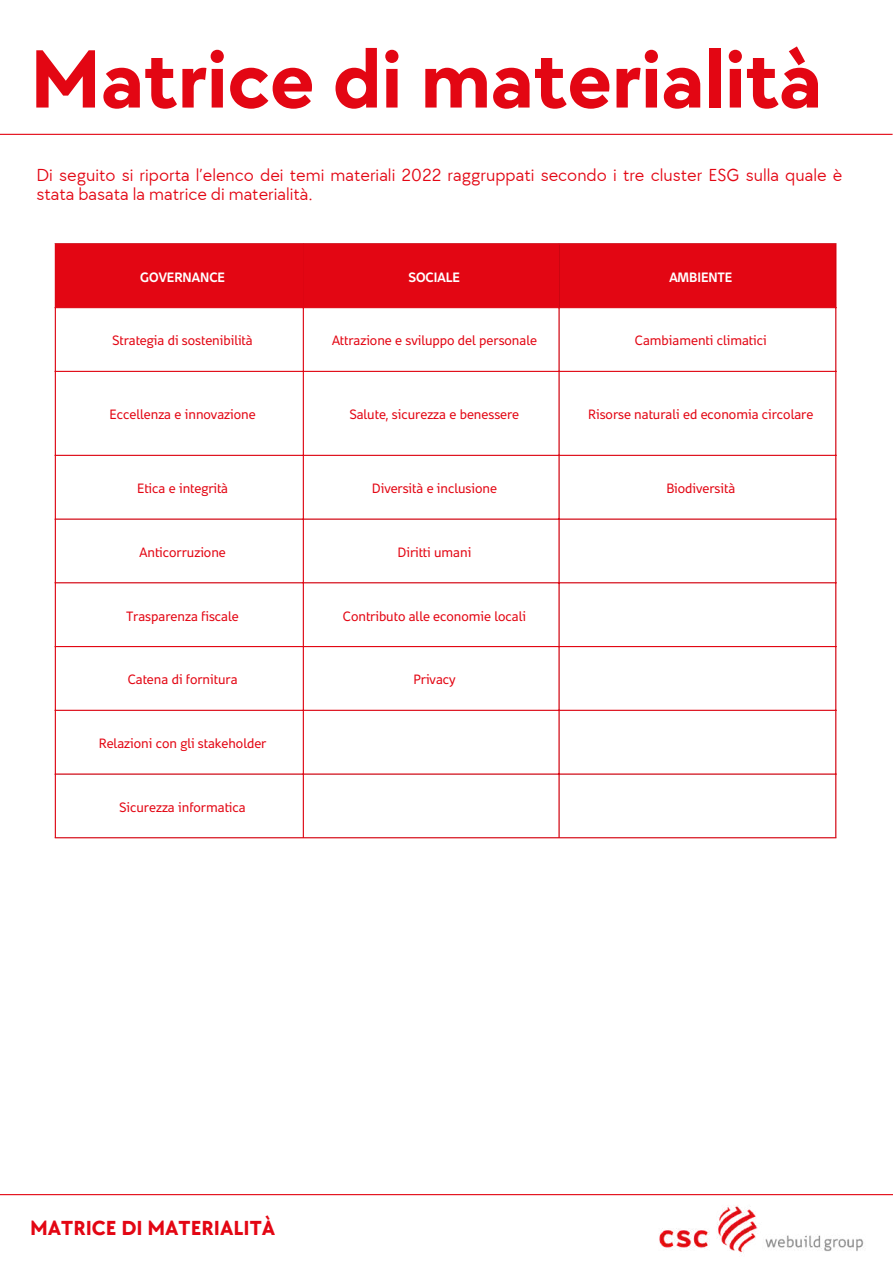
<style>
.page{position:relative;width:893px;height:1264px;background:#fff}
.page>*{position:absolute;margin:0;border:0;box-sizing:border-box;transform-origin:0 0}
.t1{font:700 83.85px "TT Chocolates";color:#e30613}
.t2{font:700 21px "TT Chocolates";color:#e30613}
.t3{font:18px/19px "TT Chocolates";color:#e30613}
.t4{font:13.5px "Webuild";color:#e30613}
.t5{font:700 13.5px "Webuild";color:#fff}
</style>
<div class="page">
<hr style="left:0;top:134px;width:892px;height:1px;background:#e30613">
<hr style="left:0;top:1193px;width:892px;height:2px;background:#e30613">
<div style="left:56px;top:244px;width:779px;height:63px;background:#e30613"></div>
<svg style="left:56px;top:308px;width:779px;height:529px"></svg>
<hr style="left:55px;top:244px;width:1px;height:593px;background:#e30613">
<hr style="left:303px;top:244px;width:1px;height:593px;background:#e30613">
<hr style="left:558px;top:244px;width:1px;height:593px;background:#e30613">
<hr style="left:835px;top:244px;width:1px;height:593px;background:#e30613">
<hr style="left:55px;top:243px;width:781px;height:1px;background:#e30613">
<hr style="left:55px;top:307px;width:781px;height:1px;background:#e30613">
<hr style="left:55px;top:371px;width:781px;height:1px;background:#e30613">
<hr style="left:55px;top:455px;width:781px;height:1px;background:#e30613">
<hr style="left:55px;top:518px;width:781px;height:1px;background:#e30613">
<hr style="left:55px;top:582px;width:781px;height:1px;background:#e30613">
<hr style="left:55px;top:646px;width:781px;height:1px;background:#e30613">
<hr style="left:55px;top:709px;width:781px;height:2px;background:#e30613">
<hr style="left:55px;top:773px;width:781px;height:1px;background:#e30613">
<hr style="left:55px;top:837px;width:781px;height:1px;background:#e30613">
<img style="left:629px;top:1193px;width:263px;height:60px">
<h1 class="t1" style="left:30px;top:32px;width:793px">Matrice di materialità</h1>
<h3 class="t3" style="left:36px;top:166px;width:807px">Di seguito si riporta l’elenco dei temi materiali 2022 raggruppati secondo i tre cluster ESG sulla quale è stata basata la matrice di materialità.</h3>
<p class="t5" style="left:140px;top:267px;width:86px">GOVERNANCE</p>
<p class="t5" style="left:409px;top:267px;width:52px">SOCIALE</p>
<p class="t5" style="left:669px;top:267px;width:64px">AMBIENTE</p>
<p class="t4" style="left:113px;top:331px;width:142px">Strategia di sostenibilità</p>
<p class="t4" style="left:332px;top:331px;width:206px">Attrazione e sviluppo del personale</p>
<p class="t4" style="left:635px;top:331px;width:133px">Cambiamenti climatici</p>
<p class="t4" style="left:110px;top:405px;width:147px">Eccellenza e innovazione</p>
<p class="t4" style="left:350px;top:405px;width:171px">Salute, sicurezza e benessere</p>
<p class="t4" style="left:588px;top:405px;width:226px">Risorse naturali ed economia circolare</p>
<p class="t4" style="left:137px;top:479px;width:93px">Etica e integrità</p>
<p class="t4" style="left:372px;top:479px;width:126px">Diversità e inclusione</p>
<p class="t4" style="left:666px;top:479px;width:70px">Biodiversità</p>
<p class="t4" style="left:139px;top:542px;width:88px">Anticorruzione</p>
<p class="t4" style="left:397px;top:542px;width:75px">Diritti umani</p>
<p class="t4" style="left:127px;top:606px;width:114px">Trasparenza fiscale</p>
<p class="t4" style="left:343px;top:606px;width:185px">Contributo alle economie locali</p>
<p class="t4" style="left:128px;top:670px;width:111px">Catena di fornitura</p>
<p class="t4" style="left:413px;top:670px;width:44px">Privacy</p>
<p class="t4" style="left:99px;top:733px;width:169px">Relazioni con gli stakeholder</p>
<p class="t4" style="left:120px;top:797px;width:127px">Sicurezza informatica</p>
<h2 class="t2" style="left:30px;top:1215px;width:247px">MATRICE DI MATERIALITÀ</h2>
</div>
